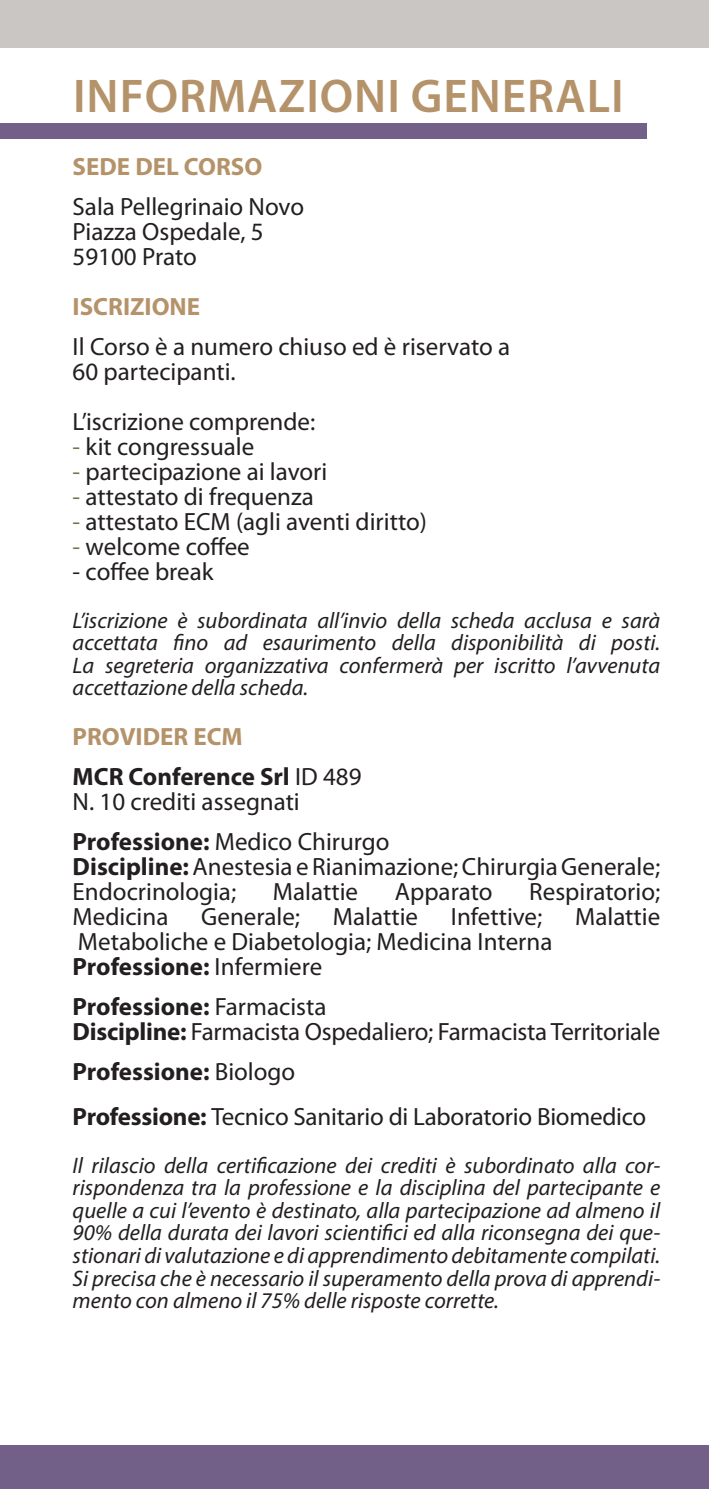
<style>
.page{position:relative;width:709px;height:1489px;background:#fff}
.page>*{position:absolute;margin:0;border:0;box-sizing:border-box;transform-origin:0 0}
.t1{font:600 47.5px "Myriad Pro";letter-spacing:.02em;color:#b5936a}
.t2{font:25px "Myriad Pro";color:#231f20}
.t3{font:700 25px "Myriad Pro";color:#231f20}
.t4{font:700 25px "Myriad Pro";color:#b5936a}
.t5{font:italic 22.5px/22.5px "Myriad Pro";color:#231f20;text-align:justify}
.s1{color:#687b50}
.s2{font-weight:400}
.s3{font-weight:700}
</style>
<div class="page">
<div style="left:0;top:0;width:709px;height:47px;background:#cac6c3"></div>
<div style="left:0;top:1444px;width:709px;height:44px;background:#726088"></div>
<div style="left:0;top:123px;width:646px;height:16px;background:#726088"></div>
<p class="t1" style="left:73px;top:66px;width:552px">INFORMAZIONI GENERALI</p>
<p class="t4" style="left:73px;top:150px;width:191px">SEDE DEL CORSO</p>
<p class="t2" style="left:73px;top:193px;width:233px">Sala Pellegrinaio Novo</p>
<p class="t2" style="left:73px;top:218px;width:192px">Piazza Ospedale, 5</p>
<p class="t2" style="left:73px;top:243px;width:126px">59100 Prato</p>
<p class="t4" style="left:73px;top:290px;width:129px">ISCRIZIONE</p>
<p class="t2" style="left:73px;top:333px;width:439px">Il Corso è a numero chiuso ed è riservato a</p>
<p class="t2" style="left:73px;top:358px;width:165px">60 partecipanti.</p>
<p class="t2" style="left:73px;top:408px;width:244px">L’iscrizione comprende:</p>
<p class="t2" style="left:73px;top:433px;width:183px"><span class="s1">-</span> kit congressuale</p>
<p class="t2" style="left:73px;top:458px;width:256px"><span class="s1">-</span> partecipazione ai lavori</p>
<p class="t2" style="left:73px;top:483px;width:243px"><span class="s1">-</span> attestato di frequenza</p>
<p class="t2" style="left:73px;top:508px;width:356px"><span class="s1">-</span> attestato ECM (agli aventi diritto)</p>
<p class="t2" style="left:73px;top:533px;width:179px"><span class="s1">-</span> welcome coffee</p>
<p class="t2" style="left:73px;top:558px;width:142px">- coffee break</p>
<p class="t5" style="left:73px;top:608px;width:589px">L’iscrizione è subordinata all’invio della scheda acclusa e sarà</p>
<p class="t5" style="left:73px;top:631px;width:589px">accettata fino ad esaurimento della disponibilità di posti.</p>
<p class="t5" style="left:73px;top:653px;width:589px">La segreteria organizzativa confermerà per iscritto l’avvenuta</p>
<p class="t5" style="left:73px;top:676px;width:237px">accettazione della scheda.</p>
<p class="t4" style="left:73px;top:720px;width:172px">PROVIDER ECM</p>
<p class="t3" style="left:73px;top:760px;width:290px">MCR Conference Srl <span class="s2">ID 489</span></p>
<p class="t2" style="left:73px;top:788px;width:229px">N. 10 crediti assegnati</p>
<p class="t2" style="left:73px;top:828px;width:318px"><span class="s3">Professione:</span> Medico Chirurgo</p>
<p class="t2" style="left:73px;top:853px;width:589px"><span class="s3">Discipline:</span> Anestesia e Rianimazione; Chirurgia Generale;</p>
<p class="t2" style="left:73px;top:878px;width:165px">Endocrinologia;</p>
<p class="t2" style="left:273px;top:878px;width:87px">Malattie</p>
<p class="t2" style="left:395px;top:878px;width:99px">Apparato</p>
<p class="t2" style="left:529px;top:878px;width:132px">Respiratorio;</p>
<p class="t2" style="left:73px;top:903px;width:97px">Medicina</p>
<p class="t2" style="left:201px;top:903px;width:100px">Generale;</p>
<p class="t2" style="left:333px;top:903px;width:87px">Malattie</p>
<p class="t2" style="left:451px;top:903px;width:93px">Infettive;</p>
<p class="t2" style="left:575px;top:903px;width:87px">Malattie</p>
<p class="t2" style="left:78px;top:928px;width:476px">Metaboliche e Diabetologia; Medicina Interna</p>
<p class="t3" style="left:73px;top:950px;width:251px">Professione: <span class="s2">Infermiere</span></p>
<p class="t3" style="left:73px;top:990px;width:255px">Professione: <span class="s2">Farmacista</span></p>
<p class="t2" style="left:73px;top:1018px;width:589px"><span class="s3">Discipline:</span> Farmacista Ospedaliero; Farmacista Territoriale</p>
<p class="t3" style="left:73px;top:1055px;width:224px">Professione: <span class="s2">Biologo</span></p>
<p class="t2" style="left:73px;top:1103px;width:575px"><span class="s3">Professione:</span> Tecnico Sanitario di Laboratorio Biomedico</p>
<p class="t5" style="left:73px;top:1153px;width:589px">Il rilascio della certificazione dei crediti è subordinato alla cor&shy;rispondenza tra la professione e la disciplina del partecipante e quelle a cui l’evento è destinato, alla partecipazione ad almeno il 90% della durata dei lavori scientifici ed alla riconsegna dei que&shy;stionari di valutazione e di apprendimento debitamente compilati.<br>Si precisa che è necessario il superamento della prova di apprendi&shy;mento con almeno il 75% delle risposte corrette.</p>
</div>
